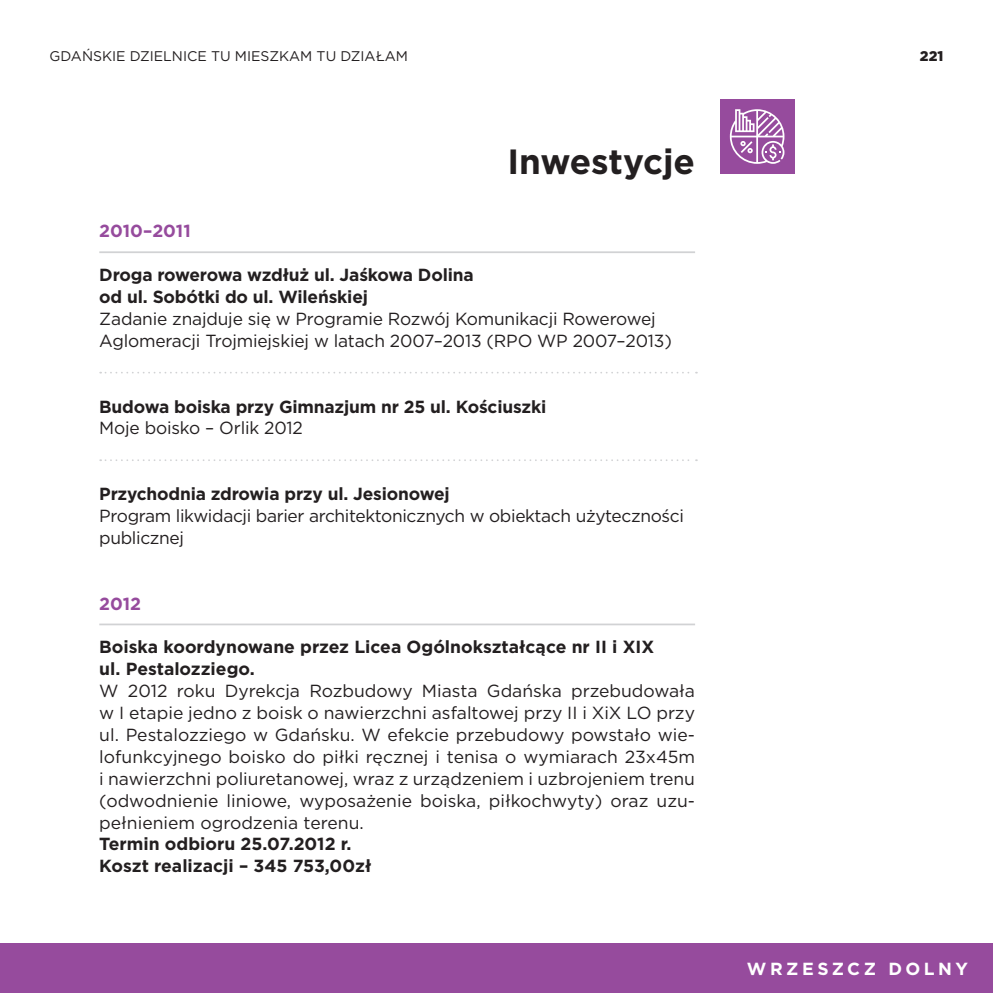
<style>
.page{position:relative;width:993px;height:993px;background:#fff}
.page>*{position:absolute;margin:0;border:0;box-sizing:border-box;transform-origin:0 0}
.t1{font:700 35px "Gotham";color:#231f20}
.t2{font:17.5px/21.9px "Gotham";letter-spacing:-.01em;color:#231f20}
.t3{font:700 17.5px/21.9px "Gotham";letter-spacing:-.01em;color:#231f20}
.t4{font:700 17.5px "Gotham";letter-spacing:.2em;color:#fff}
.t5{font:700 17.5px "Gotham";color:#964b9d}
.t6{font:14px "Gotham";color:#231f20}
.t7{font:900 14px "Gotham";color:#231f20}
</style>
<div class="page">
<div style="left:0;top:943px;width:992px;height:49px;background:#964b9d"></div>
<div style="left:719px;top:99px;width:75px;height:75px;background:#964b9d"></div>
<svg style="left:729px;top:109px;width:55px;height:55px"></svg>
<hr style="left:99px;top:251px;width:595px;height:2px;background:#d1d2d4">
<svg style="left:100px;top:371px;width:596px;height:2px"></svg>
<svg style="left:100px;top:459px;width:596px;height:2px"></svg>
<hr style="left:99px;top:623px;width:595px;height:2px;background:#d1d2d4">
<p class="t6" style="left:50px;top:47px;width:360px">GDAŃSKIE DZIELNICE TU MIESZKAM TU DZIAŁAM</p>
<p class="t7" style="left:919px;top:46px;width:25px">221</p>
<h1 class="t1" style="left:507px;top:138px;width:189px">Inwestycje</h1>
<p class="t5" style="left:99px;top:219px;width:93px">2010–2011</p>
<p class="t3" style="left:99px;top:264px;width:376px">Droga rowerowa wzdłuż ul. Jaśkowa Dolina od ul. Sobótki do ul. Wileńskiej</p>
<p class="t2" style="left:99px;top:307px;width:574px">Zadanie znajduje się w Programie Rozwój Komunikacji Rowerowej<br>Aglomeracji Trojmiejskiej w latach 2007–2013 (RPO WP 2007–2013)</p>
<p class="t3" style="left:99px;top:395px;width:448px">Budowa boiska przy Gimnazjum nr 25 ul. Kościuszki</p>
<p class="t2" style="left:99px;top:417px;width:205px">Moje boisko – Orlik 2012</p>
<p class="t3" style="left:99px;top:482px;width:352px">Przychodnia zdrowia przy ul. Jesionowej</p>
<p class="t2" style="left:99px;top:504px;width:586px">Program likwidacji barier architektonicznych w obiektach użyteczności publicznej</p>
<p class="t5" style="left:99px;top:591px;width:43px">2012</p>
<p class="t3" style="left:99px;top:636px;width:556px">Boiska koordynowane przez Licea Ogólnokształcące nr II i XIX ul. Pestalozziego.</p>
<p class="t2" style="left:99px;top:679px;width:597px;text-align:justify">W 2012 roku Dyrekcja Rozbudowy Miasta Gdańska przebudowała w I etapie jedno z boisk o nawierzchni asfaltowej przy II i XiX LO przy ul. Pestalozziego w Gdańsku. W efekcie przebudowy powstało wie&shy;lofunkcyjnego boisko do piłki ręcznej i tenisa o wymiarach 23x45m i nawierzchni poliuretanowej, wraz z urządzeniem i uzbrojeniem trenu (odwodnienie liniowe, wyposażenie boiska, piłkochwyty) oraz uzu&shy;pełnieniem ogrodzenia terenu.</p>
<p class="t3" style="left:99px;top:832px;width:273px">Termin odbioru 25.07.2012 r.<br>Koszt realizacji – 345 753,00zł</p>
<p class="t4" style="left:746px;top:957px;width:223px">WRZESZCZ DOLNY</p>
</div>
